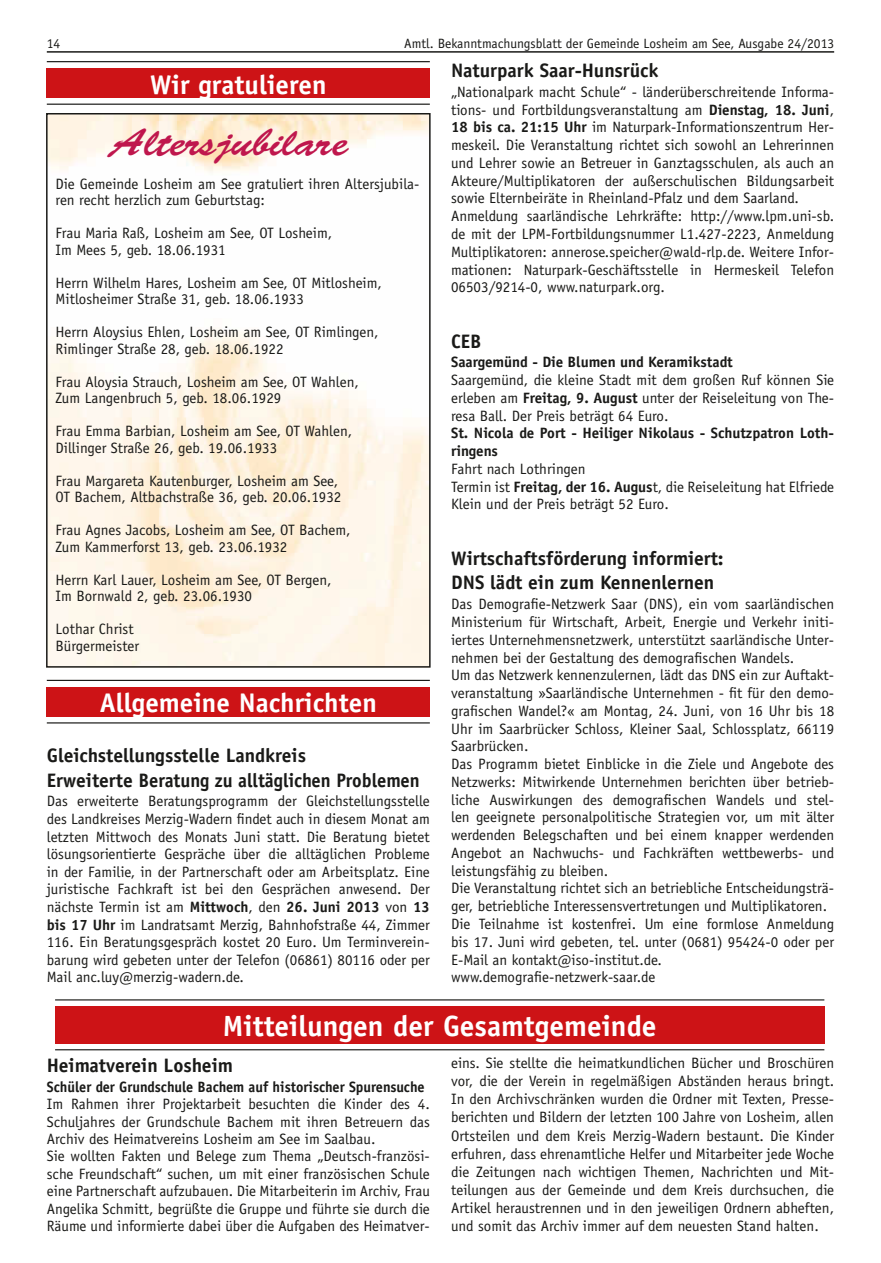
<style>
.page{position:relative;width:881px;height:1263px;background:#fff}
.page>*{position:absolute;margin:0;border:0;box-sizing:border-box;transform-origin:0 0}
.t1{font:38.85px "Brush Script LT";color:#bf174d;scale:1.12 1}
.t2{font:700 29.25px "Officina Sans LT";color:#fff}
.t3{font:700 27px "Officina Sans LT";color:#fff}
.t4{font:700 19.5px/24.5px "Officina Sans LT";color:#1a1a18}
.t5{font:15px/17.7px "Officina Sans LT";color:#1a1a18}
.t6{font:700 15px/17.7px "Officina Sans LT";color:#1a1a18}
.t7{font:700 15px "Officina Sans LT";color:#1a1a18;scale:.95 1}
.t8{font:13.5px "Officina Sans LT";color:#1a1a18}
.s1{font-weight:700}
</style>
<div class="page">
<hr style="left:47px;top:51px;width:786px;height:2px;background:#1a1a18">
<svg style="left:47px;top:679px;width:382px;height:45px"></svg>
<div style="left:47px;top:687px;width:382px;height:29px;background:#cd1316"></div>
<hr style="left:47px;top:722px;width:382px;height:1px;background:#1a1a18">
<hr style="left:47px;top:680px;width:382px;height:1px;background:#1a1a18">
<img style="left:49px;top:328px;width:378px;height:337px">
<img style="left:49px;top:116px;width:378px;height:57px">
<div style="left:46px;top:113px;width:384px;height:555px;border:2px solid #1a1a18"></div>
<svg style="left:47px;top:62px;width:382px;height:42px"></svg>
<div style="left:47px;top:68px;width:382px;height:30px;background:#cd1316"></div>
<hr style="left:47px;top:104px;width:382px;height:1px;background:#1a1a18">
<hr style="left:47px;top:61px;width:382px;height:1px;background:#1a1a18">
<svg style="left:55px;top:999px;width:770px;height:51px"></svg>
<div style="left:55px;top:1006px;width:769px;height:37px;background:#cd1316"></div>
<hr style="left:55px;top:1049px;width:769px;height:1px;background:#1a1a18">
<hr style="left:55px;top:999px;width:769px;height:1px;background:#1a1a18">
<p class="t8" style="left:47px;top:35px;width:15px">14</p>
<p class="t8" style="left:404px;top:35px;width:431px">Amtl. Bekanntmachungsblatt der Gemeinde Losheim am See, Ausgabe 24/2013</p>
<h3 class="t3" style="left:150px;top:68px;width:178px">Wir gratulieren</h3>
<h1 class="t1" style="left:111px;top:120px;width:214px">Altersjubilare</h1>
<p class="t5" style="left:56px;top:175px;width:365px;line-height:16.5px">Die Gemeinde Losheim am See gratuliert ihren Altersjubila&shy;ren recht herzlich zum Geburtstag:</p>
<p class="t5" style="left:56px;top:225px;width:278px;line-height:16.5px">Frau Maria Raß, Losheim am See, OT Losheim,<br>Im Mees 5, geb. 18.06.1931</p>
<p class="t5" style="left:56px;top:274px;width:328px;line-height:16.5px">Herrn Wilhelm Hares, Losheim am See, OT Mitlosheim,<br>Mitlosheimer Straße 31, geb. 18.06.1933</p>
<p class="t5" style="left:56px;top:324px;width:324px;line-height:16.5px">Herrn Aloysius Ehlen, Losheim am See, OT Rimlingen,<br>Rimlinger Straße 28, geb. 18.06.1922</p>
<p class="t5" style="left:56px;top:373px;width:305px;line-height:16.5px">Frau Aloysia Strauch, Losheim am See, OT Wahlen,<br>Zum Langenbruch 5, geb. 18.06.1929</p>
<p class="t5" style="left:56px;top:423px;width:298px;line-height:16.5px">Frau Emma Barbian, Losheim am See, OT Wahlen,<br>Dillinger Straße 26, geb. 19.06.1933</p>
<p class="t5" style="left:56px;top:472px;width:287px;line-height:16.5px">Frau Margareta Kautenburger, Losheim am See,<br>OT Bachem, Altbachstraße 36, geb. 20.06.1932</p>
<p class="t5" style="left:56px;top:522px;width:296px;line-height:16.5px">Frau Agnes Jacobs, Losheim am See, OT Bachem,<br>Zum Kammerforst 13, geb. 23.06.1932</p>
<p class="t5" style="left:56px;top:571px;width:277px;line-height:16.5px">Herrn Karl Lauer, Losheim am See, OT Bergen,<br>Im Bornwald 2, geb. 23.06.1930</p>
<p class="t5" style="left:56px;top:621px;width:85px;line-height:16.5px">Lothar Christ<br>Bürgermeister</p>
<h3 class="t3" style="left:100px;top:686px;width:278px">Allgemeine Nachrichten</h3>
<h3 class="t4" style="left:47px;top:743px;width:374px">Gleichstellungsstelle Landkreis<br>Erweiterte Beratung zu alltäglichen Problemen</h3>
<p class="t5" style="left:47px;top:793px;width:384px;text-align:justify">Das erweiterte Beratungsprogramm der Gleichstellungsstelle des Landkreises Merzig-Wadern findet auch in diesem Monat am letzten Mittwoch des Monats Juni statt. Die Beratung bietet lösungsorientierte Gespräche über die alltäglichen Probleme in der Familie, in der Partnerschaft oder am Arbeitsplatz. Eine juristische Fachkraft ist bei den Gesprächen anwesend. Der nächste Termin ist am <span class="s1">Mittwoch</span>, den <span class="s1">26. Juni 2013</span> von <span class="s1">13 bis 17 Uhr</span> im Landratsamt Merzig, Bahnhofstraße 44, Zimmer 116. Ein Beratungsgespräch kostet 20 Euro. Um Terminverein&shy;barung wird gebeten unter der Telefon (06861) 80116 oder per Mail anc.luy@merzig-wadern.de.</p>
<h3 class="t4" style="left:451px;top:58px;width:209px">Naturpark Saar-Hunsrück</h3>
<p class="t5" style="left:451px;top:83px;width:384px">„Nationalpark macht Schule“ - länderüberschreitende Informa&shy;tions- und Fortbildungsveranstaltung am <span class="s1">Dienstag, 18. Juni</span>, <span class="s1">18 bis ca. 21:15 Uhr</span> im Naturpark-Informationszentrum Her&shy;meskeil. Die Veranstaltung richtet sich sowohl an Lehrerinnen und Lehrer sowie an Betreuer in Ganztagsschulen, als auch an Akteure/Multiplikatoren der außerschulischen Bildungsarbeit sowie Elternbeiräte in Rheinland-Pfalz und dem Saarland.<br>Anmeldung saarländische Lehrkräfte: http://www.lpm.uni-sb. de mit der LPM-Fortbildungsnummer L1.427-2223, Anmeldung Multiplikatoren: annerose.speicher@wald-rlp.de. Weitere Infor&shy;mationen: Naturpark-Geschäftsstelle in Hermeskeil Telefon 06503/9214-0, www.naturpark.org.</p>
<h3 class="t4" style="left:451px;top:328px;width:32px">CEB</h3>
<p class="t6" style="left:451px;top:353px;width:283px">Saargemünd - Die Blumen und Keramikstadt</p>
<p class="t5" style="left:451px;top:371px;width:384px;text-align:justify">Saargemünd, die kleine Stadt mit dem großen Ruf können Sie erleben am <span class="s1">Freitag, 9. August</span> unter der Reiseleitung von The&shy;resa Ball. Der Preis beträgt 64 Euro.</p>
<p class="t6" style="left:451px;top:424px;width:384px">St. Nicola de Port - Heiliger Nikolaus - Schutzpatron Loth&shy;ringens</p>
<p class="t5" style="left:451px;top:460px;width:384px">Fahrt nach Lothringen<br>Termin ist <span class="s1">Freitag, der 16. Augus</span>t, die Reiseleitung hat Elfriede<br>Klein und der Preis beträgt 52 Euro.</p>
<h3 class="t4" style="left:451px;top:545px;width:274px">Wirtschaftsförderung informiert:<br>DNS lädt ein zum Kennenlernen</h3>
<p class="t5" style="left:451px;top:595px;width:384px">Das Demografie-Netzwerk Saar (DNS), ein vom saarländischen Ministerium für Wirtschaft, Arbeit, Energie und Verkehr initi&shy;iertes Unternehmensnetzwerk, unterstützt saarländische Unter&shy;nehmen bei der Gestaltung des demografischen Wandels.<br>Um das Netzwerk kennenzulernen, lädt das DNS ein zur Auftakt&shy;veranstaltung »Saarländische Unternehmen - fit für den demo&shy;grafischen Wandel?« am Montag, 24. Juni, von 16 Uhr bis 18<br>Uhr im Saarbrücker Schloss, Kleiner Saal, Schlossplatz, 66119<br>Saarbrücken.<br>Das Programm bietet Einblicke in die Ziele und Angebote des Netzwerks: Mitwirkende Unternehmen berichten über betrieb&shy;liche Auswirkungen des demografischen Wandels und stel&shy;len geeignete personalpolitische Strategien vor, um mit älter werdenden Belegschaften und bei einem knapper werdenden Angebot an Nachwuchs- und Fachkräften wettbewerbs- und leistungsfähig zu bleiben.<br>Die Veranstaltung richtet sich an betriebliche Entscheidungsträ&shy;ger, betriebliche Interessensvertretungen und Multiplikatoren.<br>Die Teilnahme ist kostenfrei. Um eine formlose Anmeldung bis 17. Juni wird gebeten, tel. unter (0681) 95424-0 oder per E-Mail an kontakt@iso-institut.de. www.demografie-netzwerk-saar.de</p>
<h2 class="t2" style="left:223px;top:1008px;width:435px">Mitteilungen der Gesamtgemeinde</h2>
<h3 class="t4" style="left:47px;top:1053px;width:188px">Heimatverein Losheim</h3>
<p class="t7" style="left:47px;top:1077px;width:399px">Schüler der Grundschule Bachem auf historischer Spurensuche</p>
<p class="t5" style="left:47px;top:1095px;width:384px">Im Rahmen ihrer Projektarbeit besuchten die Kinder des 4.<br>Schuljahres der Grundschule Bachem mit ihren Betreuern das Archiv des Heimatvereins Losheim am See im Saalbau.<br>Sie wollten Fakten und Belege zum Thema „Deutsch-französi&shy;sche Freundschaft“ suchen, um mit einer französischen Schule eine Partnerschaft aufzubauen. Die Mitarbeiterin im Archiv, Frau Angelika Schmitt, begrüßte die Gruppe und führte sie durch die Räume und informierte dabei über die Aufgaben des Heimatver-</p>
<p class="t5" style="left:451px;top:1054px;width:384px;line-height:18.1px;text-align:justify">eins. Sie stellte die heimatkundlichen Bücher und Broschüren vor, die der Verein in regelmäßigen Abständen heraus bringt.<br>In den Archivschränken wurden die Ordner mit Texten, Presse&shy;berichten und Bildern der letzten 100 Jahre von Losheim, allen Ortsteilen und dem Kreis Merzig-Wadern bestaunt. Die Kinder erfuhren, dass ehrenamtliche Helfer und Mitarbeiter jede Woche die Zeitungen nach wichtigen Themen, Nachrichten und Mit&shy;teilungen aus der Gemeinde und dem Kreis durchsuchen, die Artikel heraustrennen und in den jeweiligen Ordnern abheften, und somit das Archiv immer auf dem neuesten Stand halten.</p>
</div>
